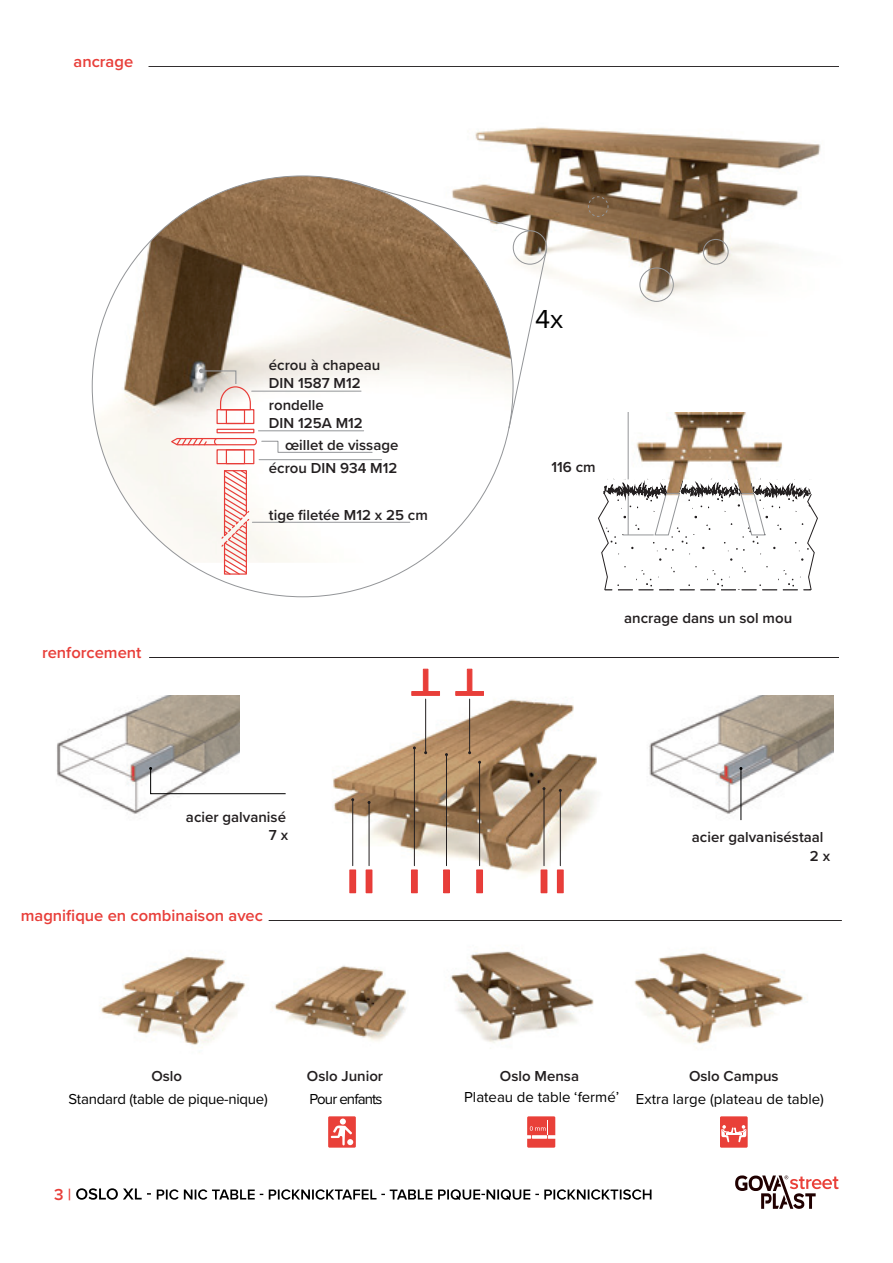
<style>
.page{position:relative;width:893px;height:1263px;background:#fff}
.page>*{position:absolute;margin:0;border:0;box-sizing:border-box;transform-origin:0 0}
.t1{font:27px "Proxima Nova";color:#000}
.t2{font:600 16.5px "Proxima Nova";color:#e83e39}
.t3{font:600 15px/18px "Proxima Nova";color:#231f20}
.t4{font:15px "Proxima Nova";color:#000}
.t5{font:15px "Proxima Nova";letter-spacing:-.06em;color:#000}
</style>
<div class="page">
<svg style="left:76px;top:1188px;width:75px;height:12px"></svg>
<svg style="left:157px;top:1189px;width:494px;height:11px"></svg>
<svg style="left:735px;top:1175px;width:104px;height:34px"></svg>
<img style="left:475px;top:127px;width:346px;height:184px">
<img style="left:627px;top:412px;width:156px;height:59px">
<hr style="left:628px;top:412px;width:1px;height:123px;background:#939598">
<svg style="left:598px;top:471px;width:220px;height:120px"></svg>
<img style="left:92px;top:176px;width:421px;height:387px">
<img style="left:333px;top:698px;width:264px;height:196px">
<img style="left:57px;top:695px;width:183px;height:119px">
<img style="left:649px;top:695px;width:184px;height:126px">
<img style="left:316px;top:965px;width:63px;height:76px">
<img style="left:99px;top:920px;width:217px;height:128px">
<img style="left:662px;top:952px;width:143px;height:92px">
<img style="left:379px;top:888px;width:283px;height:155px">
<div style="left:216px;top:449px;width:38px;height:15px;border:1px solid #e83e39"></div>
<div style="left:226px;top:449px;width:19px;height:15px;border:1px solid #e83e39"></div>
<div style="left:216px;top:409px;width:38px;height:15px;border:1px solid #e83e39"></div>
<div style="left:226px;top:409px;width:19px;height:15px;border:1px solid #e83e39"></div>
<div style="left:216px;top:429px;width:38px;height:4px;border:1px solid #e83e39"></div>
<div style="left:214px;top:438px;width:43px;height:7px;border:1px solid #e83e39;border-radius:3px"></div>
<svg style="left:171px;top:437px;width:47px;height:9px"></svg>
<svg style="left:220px;top:469px;width:30px;height:106px"></svg>
<svg style="left:199px;top:369px;width:53px;height:42px"></svg>
<hr style="left:259px;top:459px;width:123px;height:1px;background:#939598">
<hr style="left:252px;top:522px;width:158px;height:1px;background:#939598">
<hr style="left:252px;top:391px;width:109px;height:1px;background:#939598">
<svg style="left:261px;top:440px;width:112px;height:13px"></svg>
<hr style="left:258px;top:430px;width:106px;height:1px;background:#939598">
<svg style="left:351px;top:181px;width:179px;height:51px"></svg>
<svg style="left:508px;top:248px;width:39px;height:181px"></svg>
<div style="left:513px;top:230px;width:34px;height:35px;border:1px solid #939598;border-radius:50%"></div>
<div style="left:640px;top:268px;width:34px;height:34px;border:1px solid #939598;border-radius:50%"></div>
<div style="left:703px;top:239px;width:25px;height:26px;border:1px solid #939598;border-radius:50%"></div>
<hr style="left:741px;top:768px;width:1px;height:52px;background:#000">
<hr style="left:352px;top:800px;width:1px;height:66px;background:#231f20">
<hr style="left:544px;top:789px;width:1px;height:77px;background:#231f20">
<hr style="left:425px;top:699px;width:1px;height:54px;background:#231f20">
<hr style="left:469px;top:699px;width:1px;height:54px;background:#231f20">
<hr style="left:414px;top:748px;width:1px;height:118px;background:#231f20">
<hr style="left:446px;top:755px;width:1px;height:111px;background:#231f20">
<hr style="left:479px;top:762px;width:1px;height:104px;background:#231f20">
<hr style="left:560px;top:790px;width:1px;height:76px;background:#231f20">
<hr style="left:369px;top:802px;width:1px;height:64px;background:#231f20">
<svg style="left:588px;top:196px;width:21px;height:21px"></svg>
<svg style="left:149px;top:767px;width:137px;height:27px"></svg>
<svg style="left:411px;top:668px;width:29px;height:28px"></svg>
<svg style="left:455px;top:668px;width:29px;height:28px"></svg>
<div style="left:557px;top:870px;width:6px;height:23px;background:#e83e39"></div>
<div style="left:541px;top:870px;width:6px;height:23px;background:#e83e39"></div>
<div style="left:411px;top:870px;width:6px;height:23px;background:#e83e39"></div>
<div style="left:444px;top:870px;width:5px;height:23px;background:#e83e39"></div>
<div style="left:443px;top:870px;width:6px;height:23px;border:1px solid #e73a38"></div>
<div style="left:477px;top:870px;width:5px;height:23px;background:#e83e39"></div>
<div style="left:477px;top:870px;width:6px;height:23px;border:1px solid #e73a38"></div>
<div style="left:366px;top:870px;width:6px;height:23px;background:#e83e39"></div>
<div style="left:350px;top:870px;width:6px;height:23px;background:#e83e39"></div>
<div style="left:328px;top:1116px;width:28px;height:32px;background:#e94039"></div>
<div style="left:340px;top:1118px;width:6px;height:7px;background:#fff;border-radius:50%"></div>
<svg style="left:331px;top:1125px;width:22px;height:20px"></svg>
<div style="left:527px;top:1116px;width:28px;height:32px;background:#e94039"></div>
<svg style="left:532px;top:1135px;width:15px;height:4px"></svg>
<hr style="left:516px;top:1135px;width:15px;height:4px;background:#fff">
<svg style="left:548px;top:1135px;width:11px;height:4px"></svg>
<svg style="left:530px;top:1120px;width:18px;height:15px"></svg>
<div style="left:720px;top:1116px;width:28px;height:32px;background:#e94039"></div>
<svg style="left:721px;top:1125px;width:25px;height:17px"></svg>
<hr style="left:149px;top:66px;width:690px;height:1px;background:#231f20">
<hr style="left:149px;top:657px;width:690px;height:1px;background:#231f20">
<hr style="left:269px;top:920px;width:573px;height:1px;background:#231f20">
<p class="t2" style="left:74px;top:49px;width:61px">ancrage</p>
<p class="t2" style="left:42px;top:640px;width:101px">renforcement</p>
<p class="t3" style="left:269px;top:356px;width:113px">écrou à chapeau<br>DIN 1587 M12</p>
<p class="t3" style="left:269px;top:395px;width:95px">rondelle<br>DIN 125A M12</p>
<p class="t3" style="left:285px;top:435px;width:115px">œillet de vissage</p>
<p class="t3" style="left:269px;top:459px;width:130px">écrou DIN 934 M12</p>
<p class="t3" style="left:269px;top:506px;width:160px">tige filetée M12 x 25 cm</p>
<p class="t3" style="left:186px;top:807px;width:104px;text-align:right">acier galvanisé<br>7 x</p>
<p class="t2" style="left:21px;top:903px;width:244px">magnifique en combinaison avec</p>
<h1 class="t1" style="left:535px;top:299px;width:30px">4x</h1>
<p class="t3" style="left:551px;top:457px;width:46px">116 cm</p>
<p class="t3" style="left:624px;top:609px;width:169px">ancrage dans un sol mou</p>
<p class="t3" style="left:810px;top:826px;width:22px;line-height:19.5px;text-indent:-118px">acier galvaniséstaal<br>2 x</p>
<p class="t3" style="left:151px;top:1066px;width:32px">Oslo</p>
<p class="t3" style="left:307px;top:1066px;width:78px">Oslo Junior</p>
<p class="t3" style="left:500px;top:1066px;width:81px">Oslo Mensa</p>
<p class="t3" style="left:689px;top:1066px;width:91px">Oslo Campus</p>
<p class="t4" style="left:68px;top:1087px;width:201px">Standard (table de pique-nique)</p>
<p class="t5" style="left:309px;top:1087px;width:75px">Pour enfants</p>
<p class="t4" style="left:464px;top:1087px;width:361px">Plateau de table ‘fermé’ Extra large (plateau de table)</p>
<p class="t2" style="left:54px;top:1182px;width:19px">3 |</p>
</div>
